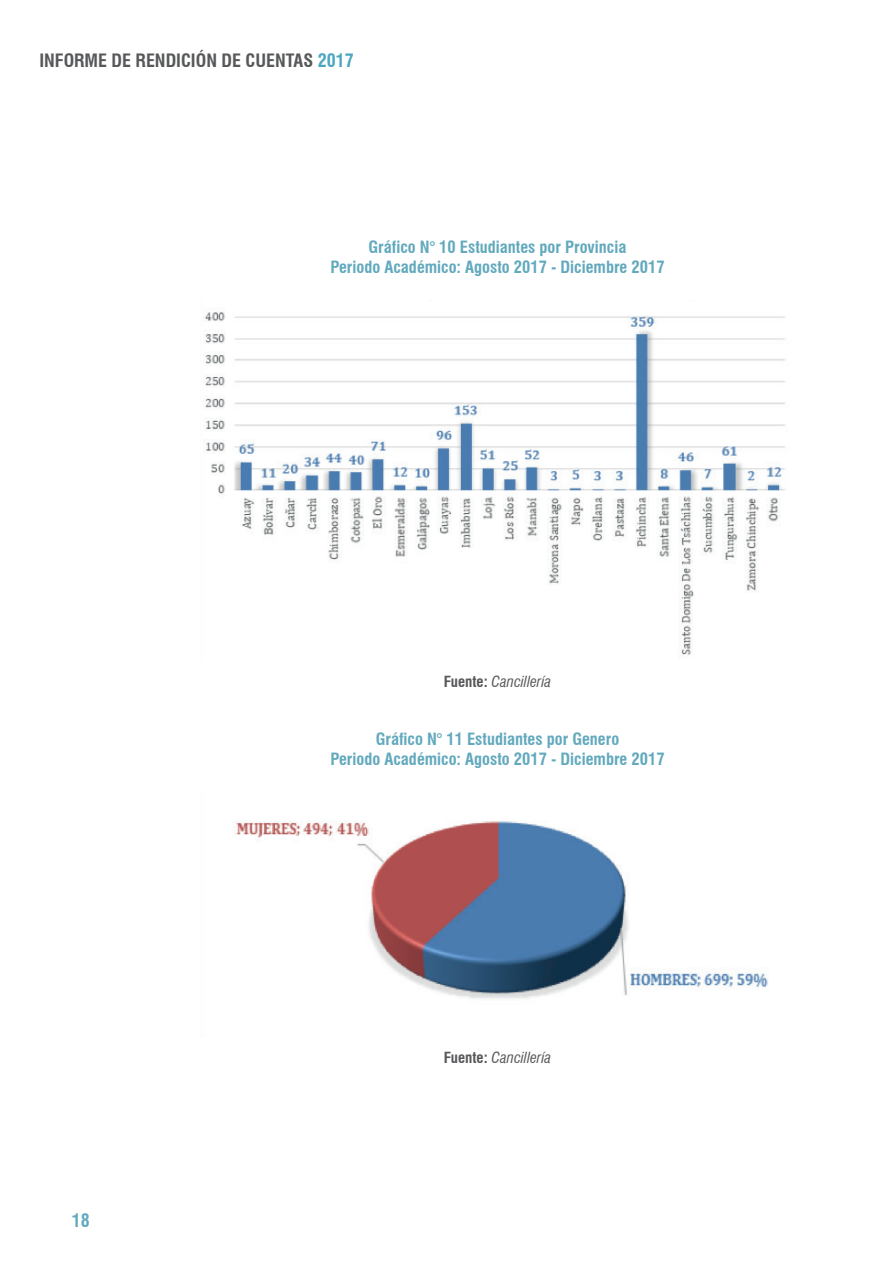
<style>
.page{position:relative;width:893px;height:1263px;background:#fff}
.page>*{position:absolute;margin:0;border:0;box-sizing:border-box;transform-origin:0 0}
.t1{font:700 condensed 18px "Swiss 721 BT";color:#57585a}
.t2{font:700 condensed 18px "Swiss 721 BT";color:#62a9bd}
.t3{font:700 condensed 16.5px/19.8px "Swiss 721 BT";color:#62a9bd;text-align:center}
.t4{font:italic condensed 15px "Swiss 721 BT";color:#57585a}
.s1{color:#4ba7bf}
.s2{font-weight:700;font-style:normal}
</style>
<div class="page">
<img style="left:203px;top:311px;width:583px;height:344px">
<img style="left:235px;top:820px;width:533px;height:179px">
<p class="t1" style="left:39px;top:50px;width:316px">INFORME DE RENDICIÓN DE CUENTAS <span class="s1">2017</span></p>
<p class="t3" style="left:330px;top:237px;width:336px">Gráfico N° 10 Estudiantes por Provincia<br>Periodo Académico: Agosto 2017 - Diciembre 2017</p>
<p class="t4" style="left:444px;top:672px;width:109px"><span class="s2">Fuente:</span> Cancillería</p>
<p class="t3" style="left:330px;top:729px;width:336px">Gráfico N° 11 Estudiantes por Genero<br>Periodo Académico: Agosto 2017 - Diciembre 2017</p>
<p class="t2" style="left:72px;top:1210px;width:19px">18</p>
<p class="t4" style="left:444px;top:1048px;width:109px"><span class="s2">Fuente:</span> Cancillería</p>
</div>
